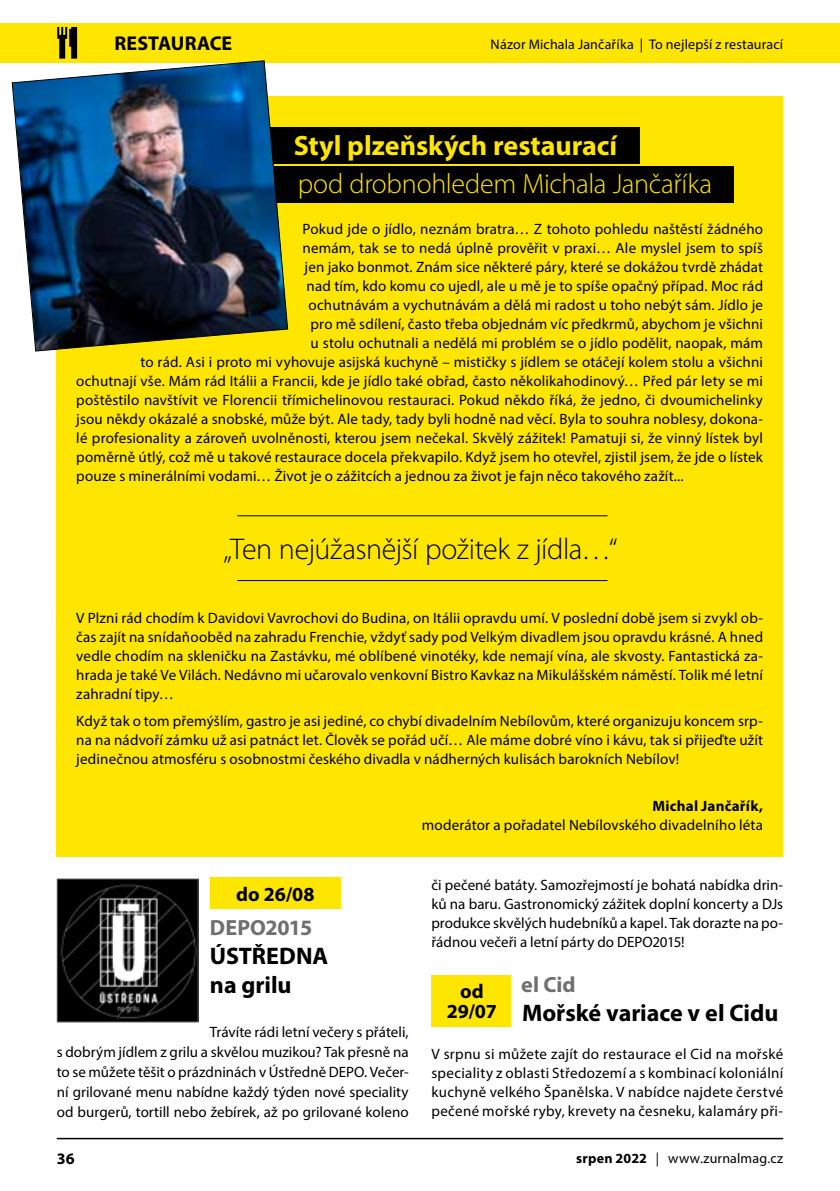
<style>
.page{position:relative;width:840px;height:1191px;background:#fff}
.page>*{position:absolute;margin:0;border:0;box-sizing:border-box;transform-origin:0 0}
.t1{font:300 30px "Myriad Pro";letter-spacing:-.015em;color:#000}
.t2{font:300 28px "Myriad Pro";letter-spacing:-.01em;color:#ffe600}
.t3{font:700 28px "Myriad Pro";color:#ffe600}
.t4{font:700 24px/28.8px "Myriad Pro";color:#000}
.t5{font:700 22px "Myriad Pro";color:#706f6f}
.t6{font:700 20px/20px "Myriad Pro";color:#000;text-align:center}
.t7{font:700 16px "Myriad Pro";color:#000}
.t8{font:15px/19px "Myriad Pro";letter-spacing:.01em;color:#000;text-align:justify}
.t9{font:700 15px "Myriad Pro";letter-spacing:.015em;color:#000}
.t10{font:14px "Myriad Pro";letter-spacing:.01em;color:#000}
.s1{font-weight:700}
</style>
<div class="page">
<hr style="left:57px;top:1137px;width:725px;height:2px;background:#000">
<div style="left:0;top:23px;width:839px;height:39px;background:#ffe600"></div>
<svg style="left:57px;top:27px;width:20px;height:32px"></svg>
<div style="left:57px;top:96px;width:725px;height:760px;background:#ffe600"></div>
<div style="left:251px;top:127px;width:388px;height:36px;background:#000"></div>
<div style="left:210px;top:167px;width:522px;height:36px;background:#000"></div>
<img style="left:11px;top:60px;width:277px;height:292px">
<div style="left:210px;top:877px;width:130px;height:31px;background:#ffe600"></div>
<img style="left:59px;top:880px;width:137px;height:140px">
<div style="left:57px;top:878px;width:141px;height:144px;border:1px solid #646363"></div>
<hr style="left:237px;top:515px;width:370px;height:1px;background:#000">
<hr style="left:237px;top:580px;width:370px;height:1px;background:#000">
<div style="left:431px;top:975px;width:79px;height:51px;background:#ffe600"></div>
<h3 class="t6" style="left:114px;top:33px;width:119px">RESTAURACE</h3>
<p class="t10" style="left:490px;top:35px;width:294px">Názor Michala Jančaříka | To nejlepší z restaurací</p>
<h2 class="t3" style="left:293px;top:128px;width:325px">Styl plzeňských restaurací</h2>
<h2 class="t2" style="left:297px;top:167px;width:415px">pod drobnohledem Michala Jančaříka</h2>
<p class="t8" style="left:302px;top:219px;width:462px">Pokud jde o jídlo, neznám bratra… Z tohoto pohledu naštěstí žádného</p>
<p class="t8" style="left:302px;top:238px;width:461px">nemám, tak se to nedá úplně prověřit v praxi… Ale myslel jsem to spíš</p>
<p class="t8" style="left:304px;top:257px;width:460px">jen jako bonmot. Znám sice některé páry, které se dokážou tvrdě zhádat</p>
<p class="t8" style="left:306px;top:276px;width:458px">nad tím, kdo komu co ujedl, ale u mě je to spíše opačný případ. Moc rád</p>
<p class="t8" style="left:308px;top:295px;width:455px">ochutnávám a vychutnávám a dělá mi radost u toho nebýt sám. Jídlo je</p>
<p class="t8" style="left:310px;top:314px;width:454px">pro mě sdílení, často třeba objednám víc předkrmů, abychom je všichni</p>
<p class="t8" style="left:310px;top:333px;width:454px">u stolu ochutnali a nedělá mi problém se o jídlo podělit, naopak, mám</p>
<p class="t8" style="left:140px;top:352px;width:623px">to rád. Asi i proto mi vyhovuje asijská kuchyně – mističky s jídlem se otáčejí kolem stolu a všichni</p>
<p class="t8" style="left:76px;top:371px;width:687px">ochutnají vše. Mám rád Itálii a Francii, kde je jídlo také obřad, často několikahodinový… Před pár lety se mi</p>
<p class="t8" style="left:76px;top:390px;width:687px">poštěstilo navštívit ve Florencii třímichelinovou restauraci. Pokud někdo říká, že jedno, či dvoumichelinky</p>
<p class="t8" style="left:76px;top:409px;width:687px">jsou někdy okázalé a snobské, může být. Ale tady, tady byli hodně nad věcí. Byla to souhra noblesy, dokona-</p>
<p class="t8" style="left:76px;top:428px;width:687px">lé profesionality a zároveň uvolněnosti, kterou jsem nečekal. Skvělý zážitek! Pamatuji si, že vinný lístek byl</p>
<p class="t8" style="left:76px;top:447px;width:687px">poměrně útlý, což mě u takové restaurace docela překvapilo. Když jsem ho otevřel, zjistil jsem, že jde o lístek</p>
<p class="t8" style="left:76px;top:466px;width:608px">pouze s minerálními vodami… Život je o zážitcích a jednou za život je fajn něco takového zažít...</p>
<h1 class="t1" style="left:223px;top:531px;width:395px">„Ten nejúžasnější požitek z jídla…“</h1>
<p class="t8" style="left:76px;top:608px;width:688px">V Plzni rád chodím k Davidovi Vavrochovi do Budina, on Itálii opravdu umí. V poslední době jsem si zvykl ob&shy;čas zajít na snídaňooběd na zahradu Frenchie, vždyť sady pod Velkým divadlem jsou opravdu krásné. A hned vedle chodím na skleničku na Zastávku, mé oblíbené vinotéky, kde nemají vína, ale skvosty. Fantastická za&shy;hrada je také Ve Vilách. Nedávno mi učarovalo venkovní Bistro Kavkaz na Mikulášském náměstí. Tolik mé letní zahradní tipy…</p>
<p class="t8" style="left:76px;top:711px;width:688px">Když tak o tom přemýšlím, gastro je asi jediné, co chybí divadelním Nebílovům, které organizuju koncem srp&shy;na na nádvoří zámku už asi patnáct let. Člověk se pořád učí… Ale máme dobré víno i kávu, tak si přijeďte užít jedinečnou atmosféru s osobnostmi českého divadla v nádherných kulisách barokních Nebílov!</p>
<p class="t9" style="left:652px;top:796px;width:112px">Michal Jančařík,</p>
<p class="t8" style="left:421px;top:815px;width:342px">moderátor a pořadatel Nebílovského divadelního léta</p>
<h3 class="t6" style="left:236px;top:883px;width:80px">do 26/08</h3>
<h3 class="t5" style="left:210px;top:913px;width:104px">DEPO2015</h3>
<h3 class="t4" style="left:210px;top:940px;width:120px">ÚSTŘEDNA na grilu</h3>
<p class="t8" style="left:57px;top:1021px;width:353px;line-height:20px;text-indent:153px">Trávíte rádi letní večery s přáteli, s dobrým jídlem z grilu a skvělou muzikou? Tak přesně na to se můžete těšit o prázdninách v Ústředně DEPO. Večer&shy;ní grilované menu nabídne každý týden nové speciality od burgerů, tortill nebo žebírek, až po grilované koleno</p>
<p class="t8" style="left:431px;top:875px;width:353px">či pečené batáty. Samozřejmostí je bohatá nabídka drin&shy;ků na baru. Gastronomický zážitek doplní koncerty a DJs produkce skvělých hudebníků a kapel. Tak dorazte na po&shy;řádnou večeři a letní párty do DEPO2015!</p>
<h3 class="t5" style="left:521px;top:970px;width:56px">el Cid</h3>
<h3 class="t4" style="left:522px;top:997px;width:257px">Mořské variace v el Cidu</h3>
<p class="t8" style="left:431px;top:1044px;width:353px">V srpnu si můžete zajít do restaurace el Cid na mořské speciality z oblasti Středozemí a s kombinací koloniální kuchyně velkého Španělska. V nabídce najdete čerstvé pečené mořské ryby, krevety na česneku, kalamáry při-</p>
<h3 class="t6" style="left:446px;top:980px;width:51px">od<br>29/07</h3>
<p class="t7" style="left:57px;top:1148px;width:19px">36</p>
<p class="t10" style="left:576px;top:1149px;width:208px"><span class="s1">srpen 2022</span> | www.zurnalmag.cz</p>
</div>
